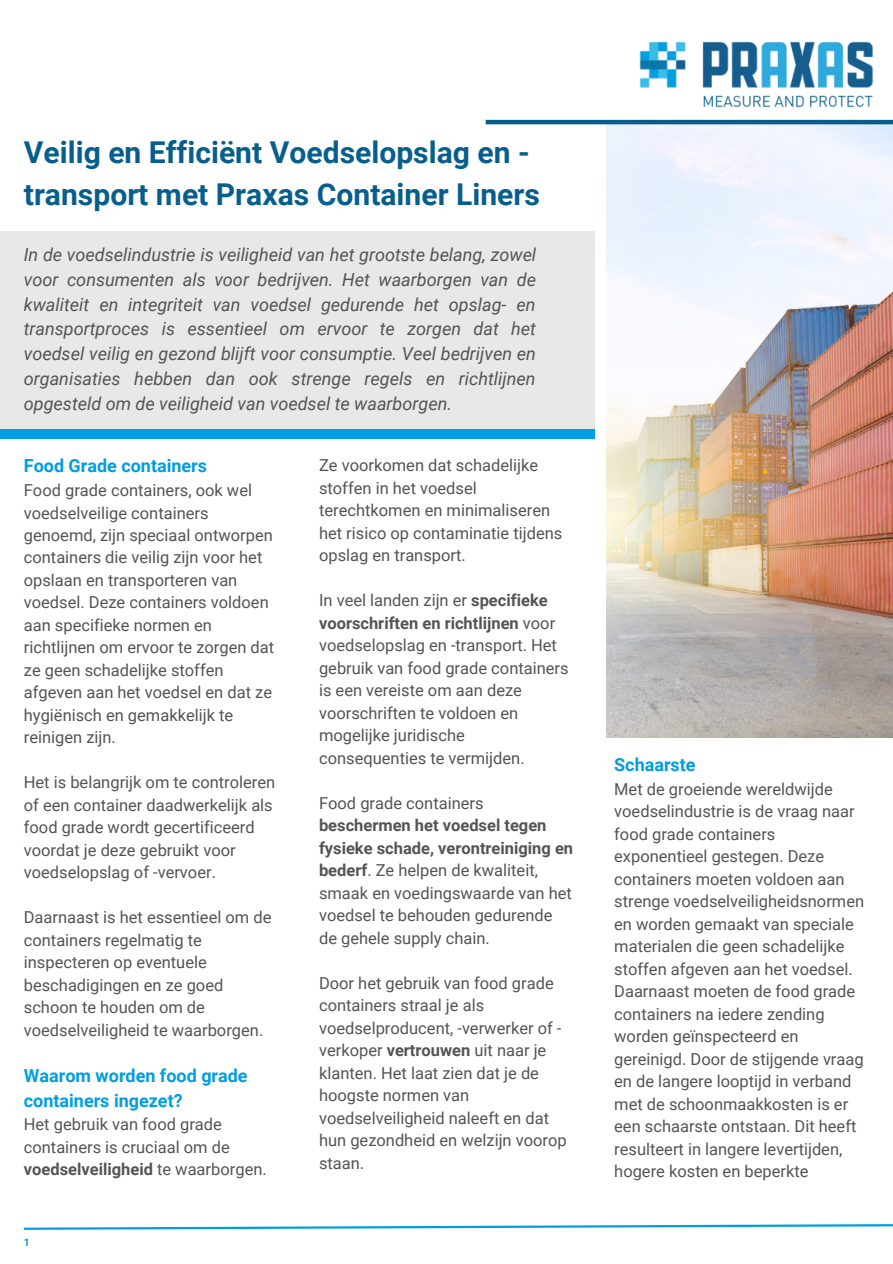
<style>
.page{position:relative;width:893px;height:1264px;background:#fff}
.page>*{position:absolute;margin:0;border:0;box-sizing:border-box;transform-origin:0 0}
.t1{font:700 30px/41.4px "Roboto";color:#075e8d}
.t2{font:italic 18px/24.8px "Roboto";color:#545454;text-align:justify}
.t3{font:700 18px/24.8px "Roboto";color:#009ee0}
.t4{font:16.5px/22.5px "Roboto";color:#545454}
.t5{font:700 10.5px "Roboto";color:#019edf}
.s1{font-weight:700}
</style>
<div class="page">
<img style="left:606px;top:124px;width:286px;height:613px">
<div style="left:0;top:230px;width:595px;height:204px;background:#e8e8e8"></div>
<hr style="left:485px;top:120px;width:407px;height:4px;background:#075e8d">
<img style="left:633px;top:41px;width:246px;height:97px">
<div style="left:0;top:429px;width:595px;height:10px;background:#009ee0"></div>
<svg style="left:23px;top:1224px;width:869px;height:6px"></svg>
<p class="t1" style="left:24px;top:132px;width:517px">Veilig en Efficiënt Voedselopslag en - transport met Praxas Container Liners</p>
<p class="t2" style="left:24px;top:243px;width:514px">In de voedselindustrie is veiligheid van het grootste belang, zowel voor consumenten als voor bedrijven. Het waarborgen van de kwaliteit en integriteit van voedsel gedurende het opslag- en transportproces is essentieel om ervoor te zorgen dat het voedsel veilig en gezond blijft voor consumptie. Veel bedrijven en organisaties hebben dan ook strenge regels en richtlijnen opgesteld om de veiligheid van voedsel te waarborgen.</p>
<p class="t3" style="left:24px;top:454px;width:185px">Food Grade containers</p>
<p class="t4" style="left:24px;top:479px;width:252px">Food grade containers, ook wel voedselveilige containers genoemd, zijn speciaal ontworpen containers die veilig zijn voor het opslaan en transporteren van voedsel. Deze containers voldoen aan specifieke normen en richtlijnen om ervoor te zorgen dat ze geen schadelijke stoffen afgeven aan het voedsel en dat ze hygiënisch en gemakkelijk te reinigen zijn.</p>
<p class="t4" style="left:24px;top:771px;width:253px">Het is belangrijk om te controleren of een container daadwerkelijk als food grade wordt gecertificeerd voordat je deze gebruikt voor voedselopslag of -vervoer.</p>
<p class="t4" style="left:24px;top:906px;width:249px">Daarnaast is het essentieel om de containers regelmatig te inspecteren op eventuele beschadigingen en ze goed schoon te houden om de voedselveiligheid te waarborgen.</p>
<p class="t3" style="left:24px;top:1063px;width:225px">Waarom worden food grade containers ingezet?</p>
<p class="t4" style="left:24px;top:1113px;width:244px">Het gebruik van food grade containers is cruciaal om de <span class="s1">voedselveiligheid</span> te waarborgen.</p>
<p class="t5" style="left:24px;top:1236px;width:8px">1</p>
<p class="t4" style="left:319px;top:454px;width:245px">Ze voorkomen dat schadelijke stoffen in het voedsel terechtkomen en minimaliseren het risico op contaminatie tijdens opslag en transport.</p>
<p class="t4" style="left:319px;top:589px;width:251px">In veel landen zijn er <span class="s1">specifieke voorschriften en richtlijnen</span> voor voedselopslag en -transport. Het gebruik van food grade containers is een vereiste om aan deze voorschriften te voldoen en mogelijke juridische consequenties te vermijden.</p>
<p class="t4" style="left:319px;top:792px;width:256px">Food grade containers <span class="s1">beschermen het voedsel tegen fysieke schade, verontreiniging en bederf</span>. Ze helpen de kwaliteit, smaak en voedingswaarde van het voedsel te behouden gedurende de gehele supply chain.</p>
<p class="t4" style="left:319px;top:971px;width:249px">Door het gebruik van food grade containers straal je als voedselproducent, -verwerker of - verkoper <span class="s1">vertrouwen</span> uit naar je klanten. Het laat zien dat je de hoogste normen van voedselveiligheid naleeft en dat hun gezondheid en welzijn voorop staan.</p>
<p class="t3" style="left:614px;top:752px;width:83px">Schaarste</p>
<p class="t4" style="left:614px;top:778px;width:251px">Met de groeiende wereldwijde voedselindustrie is de vraag naar food grade containers exponentieel gestegen. Deze containers moeten voldoen aan strenge voedselveiligheidsnormen en worden gemaakt van speciale materialen die geen schadelijke stoffen afgeven aan het voedsel.<br>Daarnaast moeten de food grade containers na iedere zending worden geïnspecteerd en gereinigd. Door de stijgende vraag en de langere looptijd in verband met de schoonmaakkosten is er een schaarste ontstaan. Dit heeft resulteert in langere levertijden, hogere kosten en beperkte</p>
</div>
